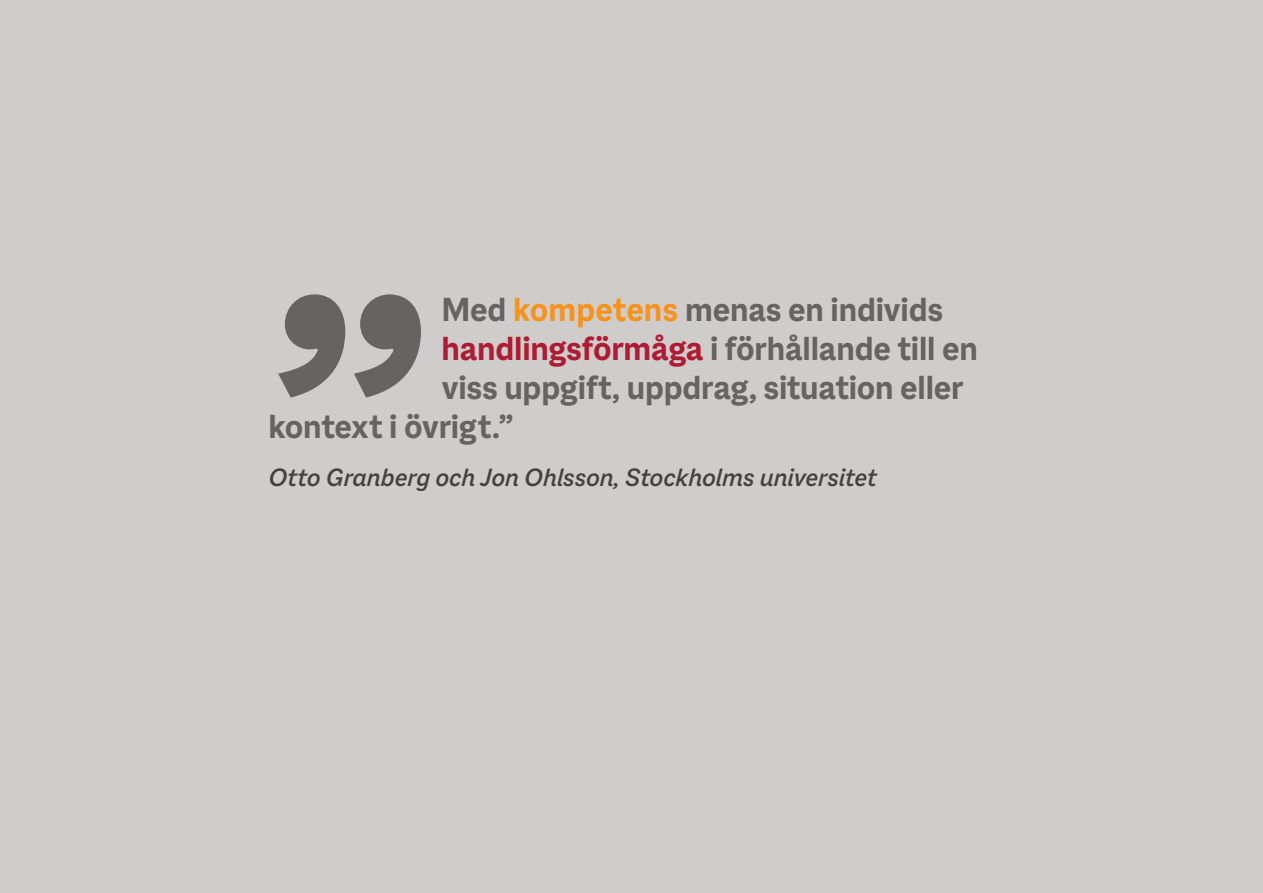
<style>
.page{position:relative;width:1263px;height:893px;background:#cfcdcc}
.page>*{position:absolute;margin:0;border:0;box-sizing:border-box;transform-origin:0 0}
.Stort_citat_m_anfang{font:700 392.4px "Macklin Sans";color:#676363}
.Stort_citat_m_anfang-2{font:700 36px "Macklin Sans";letter-spacing:-.005em;color:#676363}
.Stort_citat_namn{font:italic 500 27px "Macklin Sans";letter-spacing:-.005em;color:#444141}
.s1{color:#f7931d}
.s2{color:#ae1c34}
</style>
<div class="page">
<p class="Stort_citat_m_anfang" style="left:268px;top:197px;width:165px">”</p>
<p class="Stort_citat_m_anfang-2" style="left:441px;top:289px;width:503px">Med <span class="s1">kompetens</span> menas en individs</p>
<p class="Stort_citat_m_anfang-2" style="left:441px;top:328px;width:538px"><span class="s2">handlingsförmåga</span> i förhållande till en</p>
<p class="Stort_citat_m_anfang-2" style="left:441px;top:367px;width:524px">viss uppgift, uppdrag, situation eller</p>
<p class="Stort_citat_m_anfang-2" style="left:268px;top:406px;width:246px">kontext i övrigt.”</p>
<p class="Stort_citat_namn" style="left:268px;top:461px;width:610px">Otto Granberg och Jon Ohlsson, Stockholms universitet</p>
</div>
